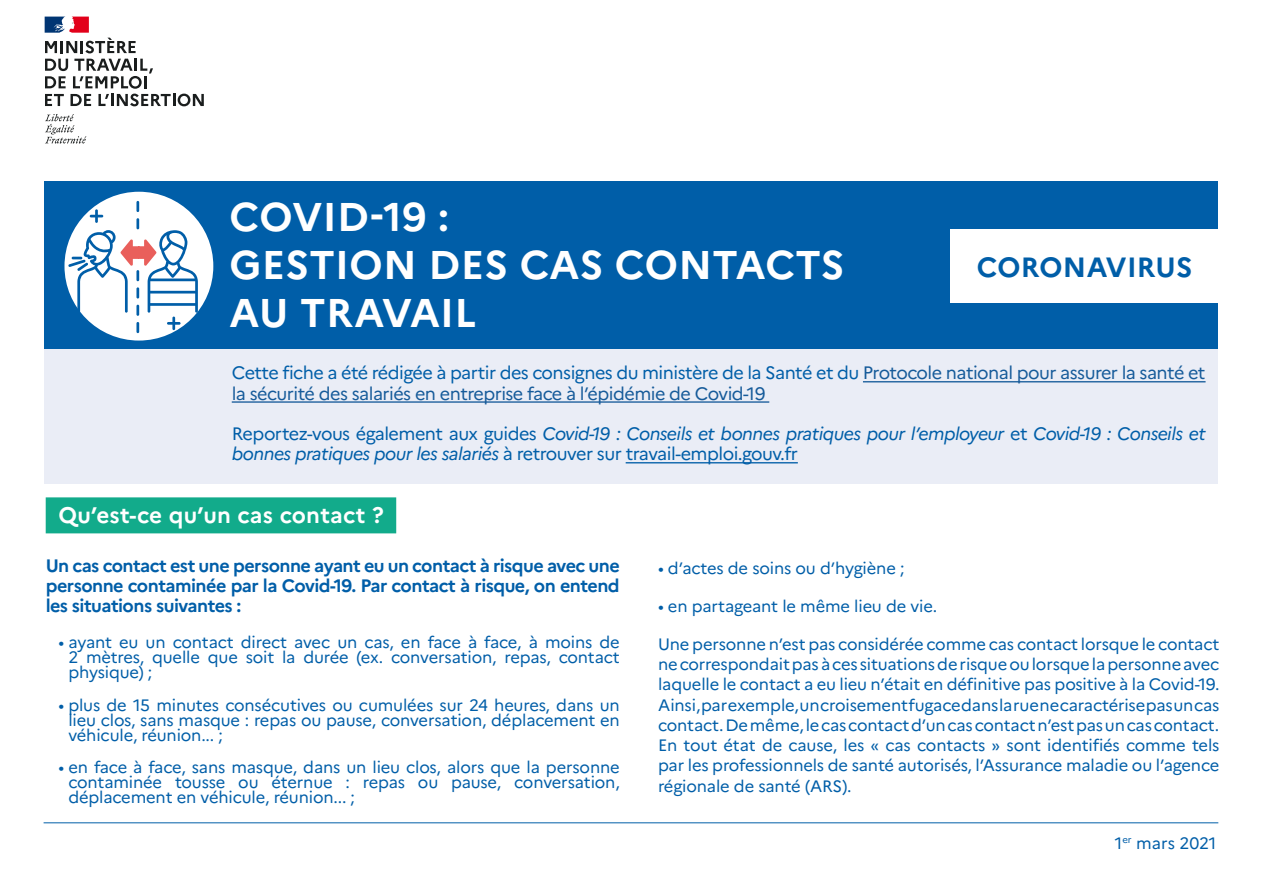
<style>
.page{position:relative;width:1263px;height:893px;background:#fff}
.page>*{position:absolute;margin:0;border:0;box-sizing:border-box;transform-origin:0 0}
.t1{font:700 40.05px/48px "Marianne";letter-spacing:.01em;color:#fff}
.t2{font:700 27.75px "Marianne";letter-spacing:.01em;color:#005ea8}
.t3{font:700 22.5px "Marianne";letter-spacing:.01em;color:#fff}
.t4{font:italic 18px/20.2px "Marianne";letter-spacing:-.03em;color:#005ea8}
.t5{font:18px/20.2px "Marianne";letter-spacing:-.03em;color:#165b9a}
.t6{font:700 18px/20.2px "Marianne";letter-spacing:-.03em;color:#005ea8;text-align:justify}
.t7{font:16.5px/20.2px "Marianne";letter-spacing:-.01em;color:#005ea8;text-align:justify}
.s1{color:#005ea8}
.s2{font-style:normal}
</style>
<div class="page">
<div style="left:45px;top:349px;width:1173px;height:135px;background:#eaedf6"></div>
<hr style="left:863px;top:381px;width:342px;height:1px;background:#165b9a">
<hr style="left:232px;top:401px;width:537px;height:2px;background:#165b9a">
<hr style="left:626px;top:462px;width:172px;height:1px;background:#005ea8">
<div style="left:45px;top:181px;width:1173px;height:168px;background:#005ea8"></div>
<svg style="left:45px;top:114px;width:41px;height:30px"></svg>
<svg style="left:45px;top:59px;width:159px;height:47px"></svg>
<svg style="left:45px;top:17px;width:91px;height:36px"></svg>
<div style="left:950px;top:229px;width:269px;height:74px;background:#fff"></div>
<div style="left:64px;top:192px;width:149px;height:149px;background:#fff;border-radius:50%"></div>
<div style="left:46px;top:497px;width:350px;height:36px;background:#12ab8b"></div>
<hr style="left:44px;top:822px;width:1174px;height:1px;background:#005ea8">
<svg style="left:68px;top:201px;width:130px;height:132px"></svg>
<h1 class="t1" style="left:230px;top:193px;width:616px">COVID-19 :<br>GESTION DES CAS CONTACTS<br>AU TRAVAIL</h1>
<h2 class="t2" style="left:977px;top:250px;width:217px">CORONAVIRUS</h2>
<p class="t5" style="left:232px;top:363px;width:975px"><span class="s1">Cette fiche a été rédigée à partir des consignes du ministère de la Santé et du</span> Protocole national pour assurer la santé et la sécurité des salariés en entreprise face à l’épidémie de Covid-19</p>
<p class="t4" style="left:232px;top:424px;width:975px"><span class="s2">Reportez-vous également aux guides</span> Covid-19 : Conseils et bonnes pratiques pour l’employeur <span class="s2">et</span> Covid-19 : Conseils et bonnes pratiques pour les salariés <span class="s2">à retrouver sur travail-emploi.gouv.fr</span></p>
<h3 class="t3" style="left:58px;top:501px;width:327px">Qu’est-ce qu’un cas contact ?</h3>
<p class="t6" style="left:46px;top:555px;width:575px">Un cas contact est une personne ayant eu un contact à risque avec une personne contaminée par la Covid-19. Par contact à risque, on entend les situations suivantes :</p>
<p class="t7" style="left:68px;top:634px;width:553px;line-height:15px;text-indent:-10px">• ayant eu un contact direct avec un cas, en face à face, à moins de 2 mètres, quelle que soit la durée (ex. conversation, repas, contact physique) ;</p>
<p class="t7" style="left:68px;top:697px;width:553px;line-height:15px;text-indent:-10px">• plus de 15 minutes consécutives ou cumulées sur 24 heures, dans un lieu clos, sans masque : repas ou pause, conversation, déplacement en véhicule, réunion... ;</p>
<p class="t7" style="left:68px;top:760px;width:553px;line-height:15px;text-indent:-10px">• en face à face, sans masque, dans un lieu clos, alors que la personne contaminée tousse ou éternue : repas ou pause, conversation, déplacement en véhicule, réunion... ;</p>
<p class="t7" style="left:658px;top:558px;width:248px">• d’actes de soins ou d’hygiène ;</p>
<p class="t7" style="left:658px;top:596px;width:281px">• en partageant le même lieu de vie.</p>
<p class="t7" style="left:658px;top:634px;width:563px">Une personne n’est pas considérée comme cas contact lorsque le contact ne correspondait pas à ces situations de risque ou lorsque la personne avec laquelle le contact a eu lieu n’était en définitive pas positive à la Covid-19.<br>Ainsi, par exemple, un croisement fugace dans la rue ne caractérise pas un cas contact. De même, le cas contact d’un cas contact n’est pas un cas contact.<br>En tout état de cause, les « cas contacts » sont identifiés comme tels par les professionnels de santé autorisés, l’Assurance maladie ou l’agence régionale de santé (ARS).</p>
<p class="t7" style="left:1115px;top:833px;width:103px">1<sup>er</sup> mars 2021</p>
</div>
